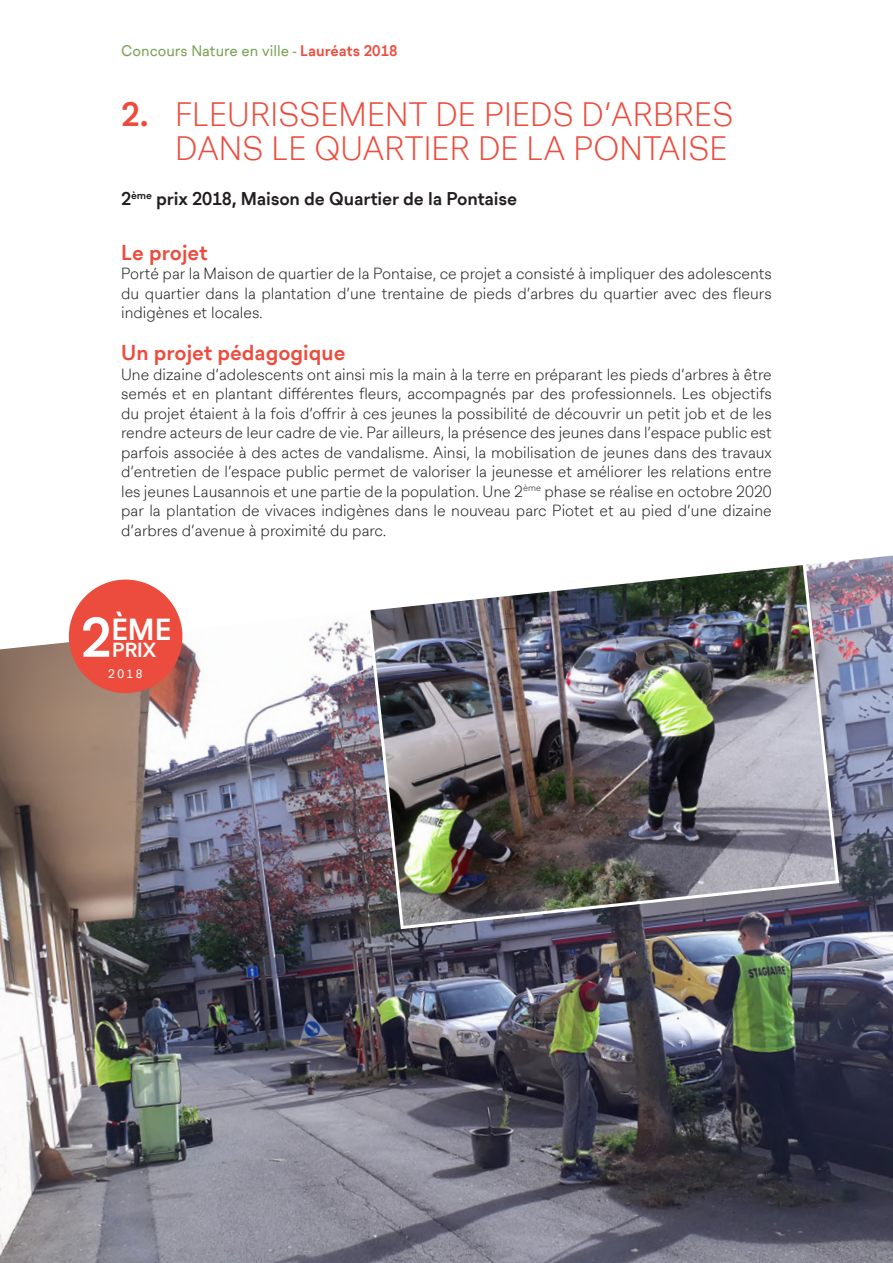
<style>
.page{position:relative;width:893px;height:1263px;background:#fff}
.page>*{position:absolute;margin:0;border:0;box-sizing:border-box;transform-origin:0 0}
.t1{font:300 33px/34.5px "Lausanne";letter-spacing:.005em;color:#ec4c3d;text-align:right}
.t2{font:700 29.7px "Lausanne";color:#fff}
.t3{font:700 21px "Lausanne";color:#ec4c3d}
.t4{font:700 19.95px "Lausanne";color:#fff}
.t5{font:700 18px "Lausanne";letter-spacing:-.01em;color:#231f20}
.t6{font:300 15.75px/19.5px "Lausanne";color:#231f20;text-align:justify}
.t7{font:15px "Lausanne";color:#7ea159}
.t8{font:12px "Lausanne";color:#fff}
.s1{font-weight:700;color:#ec4c3d}
.s2{font-weight:700}
.s3{font-size:54.45px}
</style>
<div class="page">
<img style="left:0;top:555px;width:893px;height:708px">
<img style="left:365px;top:560px;width:476px;height:371px">
<div style="left:69px;top:580px;width:113px;height:113px;background:#ec4c3d;border-radius:50%"></div>
<p class="t7" style="left:121px;top:40px;width:278px">Concours Nature en ville - <span class="s1">Lauréats 2018</span></p>
<h1 class="t1" style="left:121px;top:99px;width:614px"><span class="s2">2.</span> FLEURISSEMENT DE PIEDS D’ARBRES<br>DANS LE QUARTIER DE LA PONTAISE</h1>
<p class="t5" style="left:121px;top:186px;width:397px">2<sup>ème</sup> prix 2018, Maison de Quartier de la Pontaise</p>
<h3 class="t3" style="left:121px;top:237px;width:88px">Le projet</h3>
<p class="t6" style="left:121px;top:264px;width:652px">Porté par la Maison de quartier de la Pontaise, ce projet a consisté à impliquer des adolescents du quartier dans la plantation d’une trentaine de pieds d’arbres du quartier avec des fleurs indigènes et locales.</p>
<h3 class="t3" style="left:121px;top:337px;width:226px">Un projet pédagogique</h3>
<p class="t6" style="left:121px;top:365px;width:652px">Une dizaine d’adolescents ont ainsi mis la main à la terre en préparant les pieds d’arbres à être semés et en plantant différentes fleurs, accompagnés par des professionnels. Les objectifs du projet étaient à la fois d’offrir à ces jeunes la possibilité de découvrir un petit job et de les rendre acteurs de leur cadre de vie. Par ailleurs, la présence des jeunes dans l’espace public est parfois associée à des actes de vandalisme. Ainsi, la mobilisation de jeunes dans des travaux d’entretien de l’espace public permet de valoriser la jeunesse et améliorer les relations entre les jeunes Lausannois et une partie de la population. Une 2<sup>ème</sup> phase se réalise en octobre 2020 par la plantation de vivaces indigènes dans le nouveau parc Piotet et au pied d’une dizaine d’arbres d’avenue à proximité du parc.</p>
<h2 class="t2" style="left:81px;top:608px;width:92px"><span class="s3">2</span>ÈME</h2>
<p class="t4" style="left:112px;top:635px;width:45px">PRIX</p>
<p class="t8" style="left:108px;top:665px;width:36px">2018</p>
</div>
